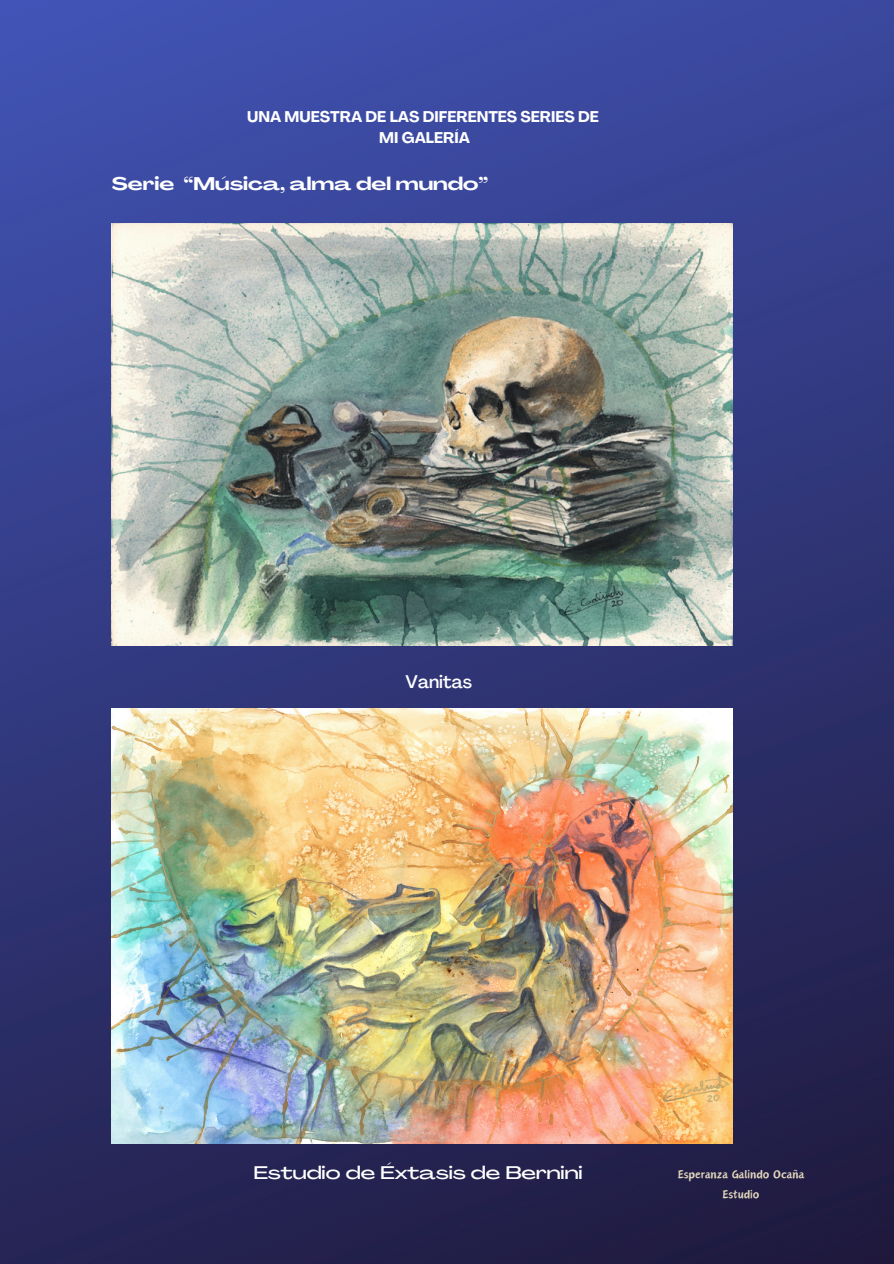
<style>
.page{position:relative;width:894px;height:1264px;background:#fff}
.page>*{position:absolute;margin:0;border:0;box-sizing:border-box;transform-origin:0 0}
.t1{font:700 18px "Agrandir Grand";color:#fff}
.t2{font:500 18px "Agrandir Grand";color:#fff}
.t3{font:500 18px "Agrandir";color:#fff}
.t4{font:700 15.3px/21px "Agrandir";color:#fff;text-align:center}
.t5{font:14.7px/20.4px "Canva Oriental Brush";color:#e3d7bb;text-align:center}
</style>
<div class="page">
<img style="left:0;top:0;width:893px;height:1263px">
<img style="left:112px;top:223px;width:620px;height:422px">
<img style="left:112px;top:708px;width:620px;height:435px">
<p class="t4" style="left:247px;top:107px;width:353px">UNA MUESTRA DE LAS DIFERENTES SERIES DE<br>MI GALERÍA</p>
<p class="t1" style="left:112px;top:176px;width:377px">Serie “Música, alma del mundo”</p>
<p class="t3" style="left:405px;top:674px;width:68px">Vanitas</p>
<p class="t2" style="left:254px;top:1165px;width:330px">Estudio de Éxtasis de Bernini</p>
<p class="t5" style="left:677px;top:1164px;width:128px">Esperanza Galindo Ocaña<br>Estudio</p>
</div>
